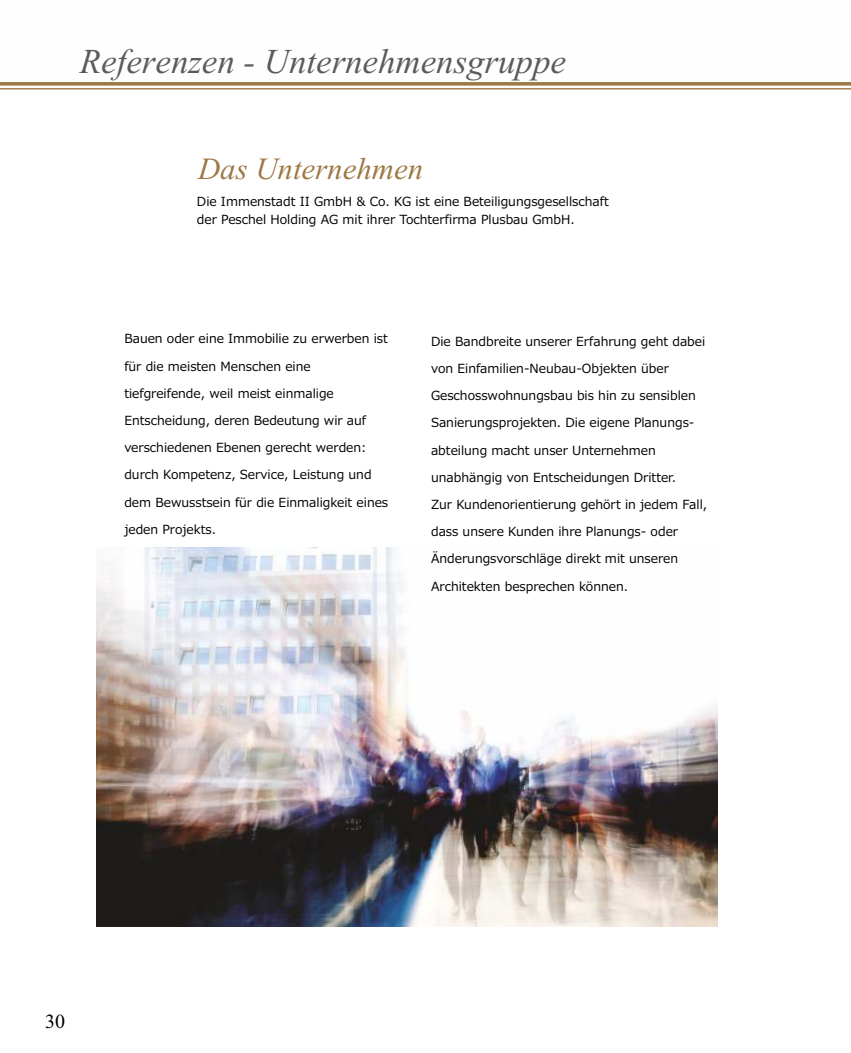
<style>
.page{position:relative;width:851px;height:1053px;background:#fff}
.page>*{position:absolute;margin:0;border:0;box-sizing:border-box;transform-origin:0 0}
.t1{font:italic 45px "Kokila";color:#5b5b5b}
.t2{font:italic 39.75px "Kokila";color:#9e7844}
.t3{font:20px "Iskoola Pota";color:#000}
.t4{font:12.5px/27.1px "Meiryo";color:#000}
</style>
<div class="page">
<img style="left:97px;top:547px;width:620px;height:379px">
<svg style="left:0;top:82px;width:850px;height:4px;background:#a98759"></svg>
<hr style="left:0;top:88px;width:850px;height:1px;background:#9f7945">
<h1 class="t1" style="left:80px;top:31px;width:487px">Referenzen - Unternehmensgruppe</h1>
<h2 class="t2" style="left:198px;top:142px;width:226px">Das Unternehmen</h2>
<p class="t4" style="left:197px;top:191px;width:413px;line-height:18.8px">Die Immenstadt II GmbH &amp; Co. KG ist eine Beteiligungsgesellschaft der Peschel Holding AG mit ihrer Tochterfirma Plusbau GmbH.</p>
<p class="t4" style="left:124px;top:325px;width:265px">Bauen oder eine Immobilie zu erwerben ist für die meisten Menschen eine tiefgreifende, weil meist einmalige Entscheidung, deren Bedeutung wir auf verschiedenen Ebenen gerecht werden: durch Kompetenz, Service, Leistung und dem Bewusstsein für die Einmaligkeit eines jeden Projekts.</p>
<p class="t4" style="left:431px;top:327px;width:277px">Die Bandbreite unserer Erfahrung geht dabei von Einfamilien-Neubau-Objekten über Geschosswohnungsbau bis hin zu sensiblen Sanierungsprojekten. Die eigene Planungs&shy;abteilung macht unser Unternehmen unabhängig von Entscheidungen Dritter.<br>Zur Kundenorientierung gehört in jedem Fall, dass unsere Kunden ihre Planungs- oder Änderungsvorschläge direkt mit unseren Architekten besprechen können.</p>
<h3 class="t3" style="left:45px;top:1014px;width:21px">30</h3>
</div>
